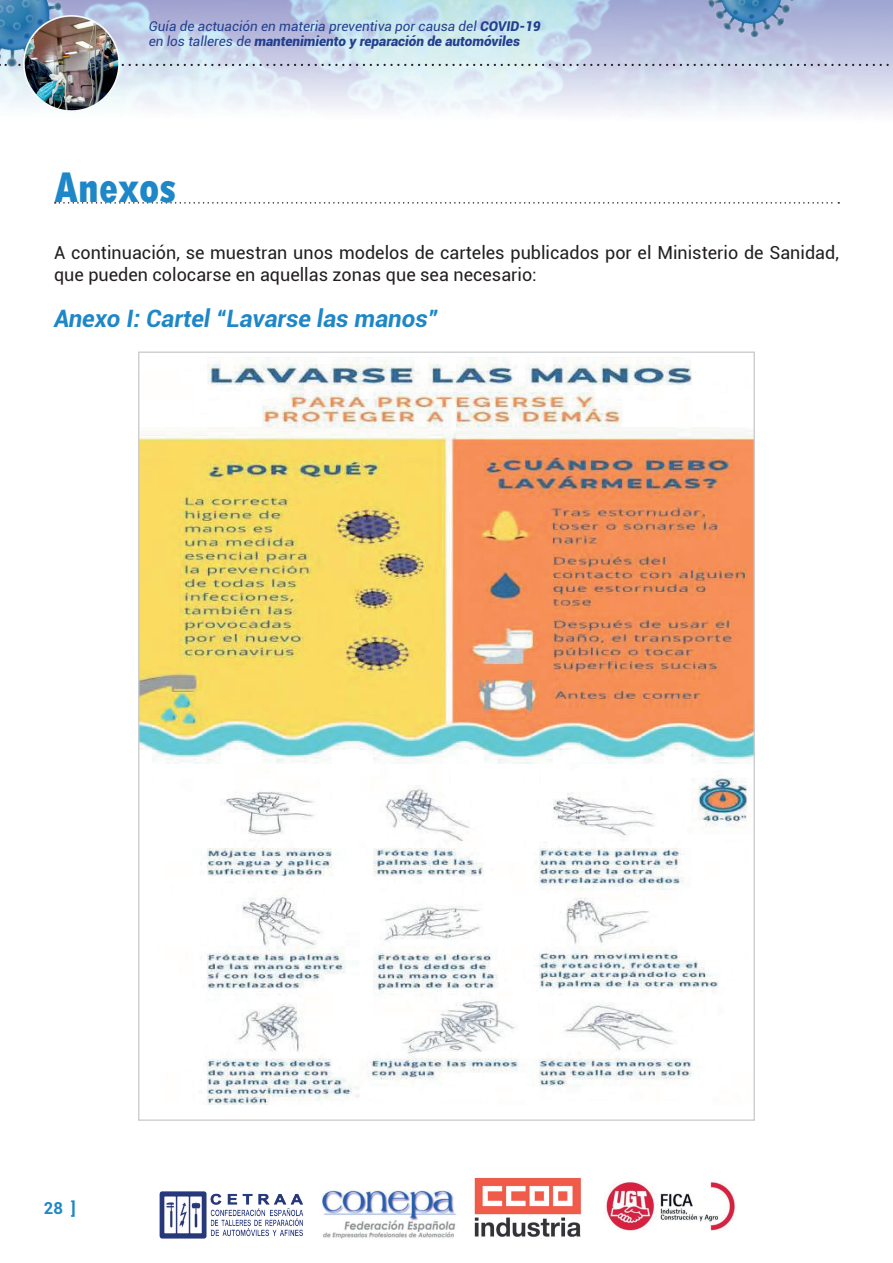
<style>
.page{position:relative;width:893px;height:1263px;background:#fff}
.page>*{position:absolute;margin:0;border:0;box-sizing:border-box;transform-origin:0 0}
.t1{font:800 condensed 45px "Tw Cen";color:#1e87c8}
.t2{font:italic 700 24px "Roboto";color:#1e87c8}
.t3{font:18px/22.5px "Roboto";color:#231f20}
.t4{font:700 16.5px "Roboto";color:#1e87c8}
.t5{font:italic 13.5px/15px "Roboto";color:#253f8e}
.s1{font-weight:900}
</style>
<div class="page">
<svg style="left:384px;top:64px;width:509px;height:2px"></svg>
<img style="left:678px;top:0;width:186px;height:55px">
<img style="left:0;top:0;width:384px;height:98px">
<img style="left:23px;top:16px;width:96px;height:96px">
<img style="left:321px;top:1177px;width:414px;height:62px">
<img style="left:159px;top:1191px;width:145px;height:48px">
<svg style="left:55px;top:202px;width:784px;height:2px"></svg>
<img style="left:140px;top:358px;width:613px;height:746px">
<p class="t5" style="left:149px;top:18px;width:393px">Guía de actuación en materia preventiva por causa del <span class="s1">COVID-19 </span>en los talleres de <span class="s1">mantenimiento y reparación de automóviles</span></p>
<h1 class="t1" style="left:54px;top:161px;width:124px">Anexos</h1>
<p class="t3" style="left:54px;top:240px;width:786px">A continuación, se muestran unos modelos de carteles publicados por el Ministerio de Sanidad, que pueden colocarse en aquellas zonas que sea necesario:</p>
<h2 class="t2" style="left:54px;top:301px;width:386px">Anexo I: Cartel “Lavarse las manos”</h2>
<p class="t4" style="left:44px;top:1197px;width:33px">28 ]</p>
</div>
